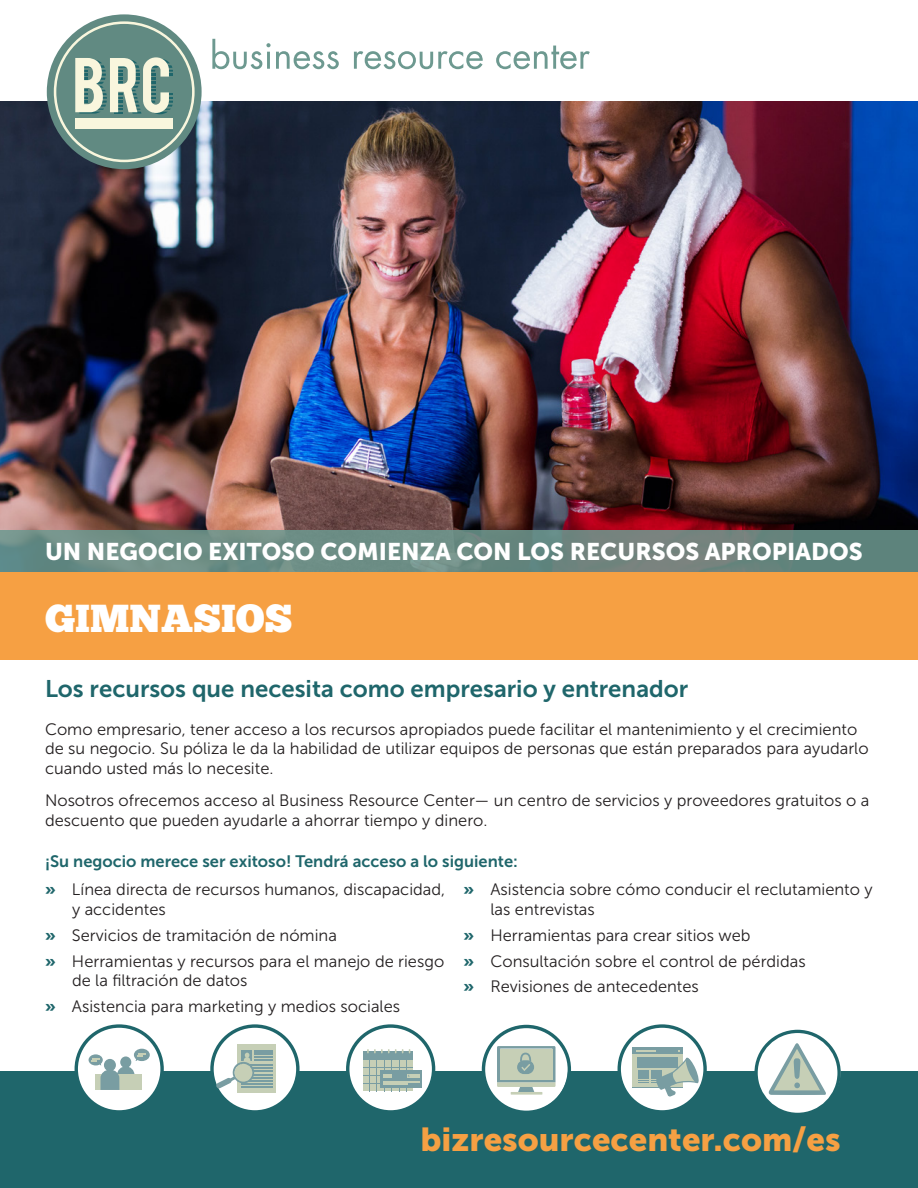
<style>
.page{position:relative;width:918px;height:1188px;background:#fff}
.page>*{position:absolute;margin:0;border:0;box-sizing:border-box;transform-origin:0 0}
.t1{font:39px "Chunk Five";color:#fff}
.t2{font:33px "Museo Sans 900";color:#f6a043}
.Sub-title{font:24px "Museo Sans 900";color:#fff}
.A-head{font:24px "Museo Sans 700";color:#1f666b}
.Paragraph{font:16.5px/19.8px "Museo Sans 300";color:#231f20}
.Bullet_list_-_Split{font:16.5px/19.5px "Museo Sans 300";color:#231f20}
.B-head{font:16.5px "Museo Sans 700";color:#1f666b}
.s1{font-family:"Museo Sans 900";color:#1f666b}
</style>
<div class="page">
<svg style="left:212px;top:39px;width:127px;height:30px"></svg>
<svg style="left:354px;top:51px;width:129px;height:18px"></svg>
<svg style="left:496px;top:46px;width:94px;height:23px"></svg>
<div style="left:0;top:1071px;width:918px;height:117px;background:#1f666b"></div>
<svg style="left:75px;top:1024px;width:89px;height:87px"></svg>
<svg style="left:210px;top:1024px;width:90px;height:87px"></svg>
<svg style="left:346px;top:1024px;width:89px;height:87px"></svg>
<svg style="left:482px;top:1025px;width:89px;height:86px"></svg>
<svg style="left:618px;top:1024px;width:89px;height:87px"></svg>
<svg style="left:754px;top:1030px;width:87px;height:83px"></svg>
<img style="left:0;top:101px;width:918px;height:429px">
<div style="left:47px;top:14px;width:155px;height:155px;background:#618a82;border-radius:50%"></div>
<svg style="left:54px;top:21px;width:141px;height:141px"></svg>
<div style="left:0;top:572px;width:918px;height:88px;background:#f6a043"></div>
<svg style="left:0;top:530px;width:918px;height:42px;background:#6b8982"></svg>
<p class="Sub-title" style="left:45px;top:538px;width:819px">UN NEGOCIO EXITOSO COMIENZA CON LOS RECURSOS APROPIADOS</p>
<p class="t1" style="left:45px;top:595px;width:249px">GIMNASIOS</p>
<p class="A-head" style="left:45px;top:675px;width:645px">Los recursos que necesita como empresario y entrenador</p>
<p class="Paragraph" style="left:45px;top:719px;width:825px">Como empresario, tener acceso a los recursos apropiados puede facilitar el mantenimiento y el crecimiento de su negocio. Su póliza le da la habilidad de utilizar equipos de personas que están preparados para ayudarlo cuando usted más lo necesite.</p>
<p class="Paragraph" style="left:45px;top:791px;width:826px">Nosotros ofrecemos acceso al Business Resource Center— un centro de servicios y proveedores gratuitos o a descuento que pueden ayudarle a ahorrar tiempo y dinero.</p>
<p class="B-head" style="left:45px;top:852px;width:474px">¡Su negocio merece ser exitoso! Tendrá acceso a lo siguiente:</p>
<p class="Bullet_list_-_Split" style="left:72px;top:880px;width:375px;text-indent:-27px"><span class="s1">»</span> Línea directa de recursos humanos, discapacidad, y accidentes</p>
<p class="Bullet_list_-_Split" style="left:45px;top:925px;width:293px"><span class="s1">»</span> Servicios de tramitación de nómina</p>
<p class="Bullet_list_-_Split" style="left:72px;top:951px;width:374px;text-indent:-27px"><span class="s1">»</span> Herramientas y recursos para el manejo de riesgo de la filtración de datos</p>
<p class="Bullet_list_-_Split" style="left:45px;top:997px;width:357px"><span class="s1">»</span> Asistencia para marketing y medios sociales</p>
<p class="Bullet_list_-_Split" style="left:490px;top:880px;width:384px;text-indent:-27px"><span class="s1">»</span> Asistencia sobre cómo conducir el reclutamiento y las entrevistas</p>
<p class="Bullet_list_-_Split" style="left:464px;top:925px;width:289px"><span class="s1">»</span> Herramientas para crear sitios web</p>
<p class="Bullet_list_-_Split" style="left:464px;top:951px;width:344px"><span class="s1">»</span> Consultación sobre el control de pérdidas</p>
<p class="Bullet_list_-_Split" style="left:464px;top:977px;width:237px"><span class="s1">»</span> Revisiones de antecedentes</p>
<p class="t2" style="left:421px;top:1121px;width:422px">bizresourcecenter.com/es</p>
</div>
